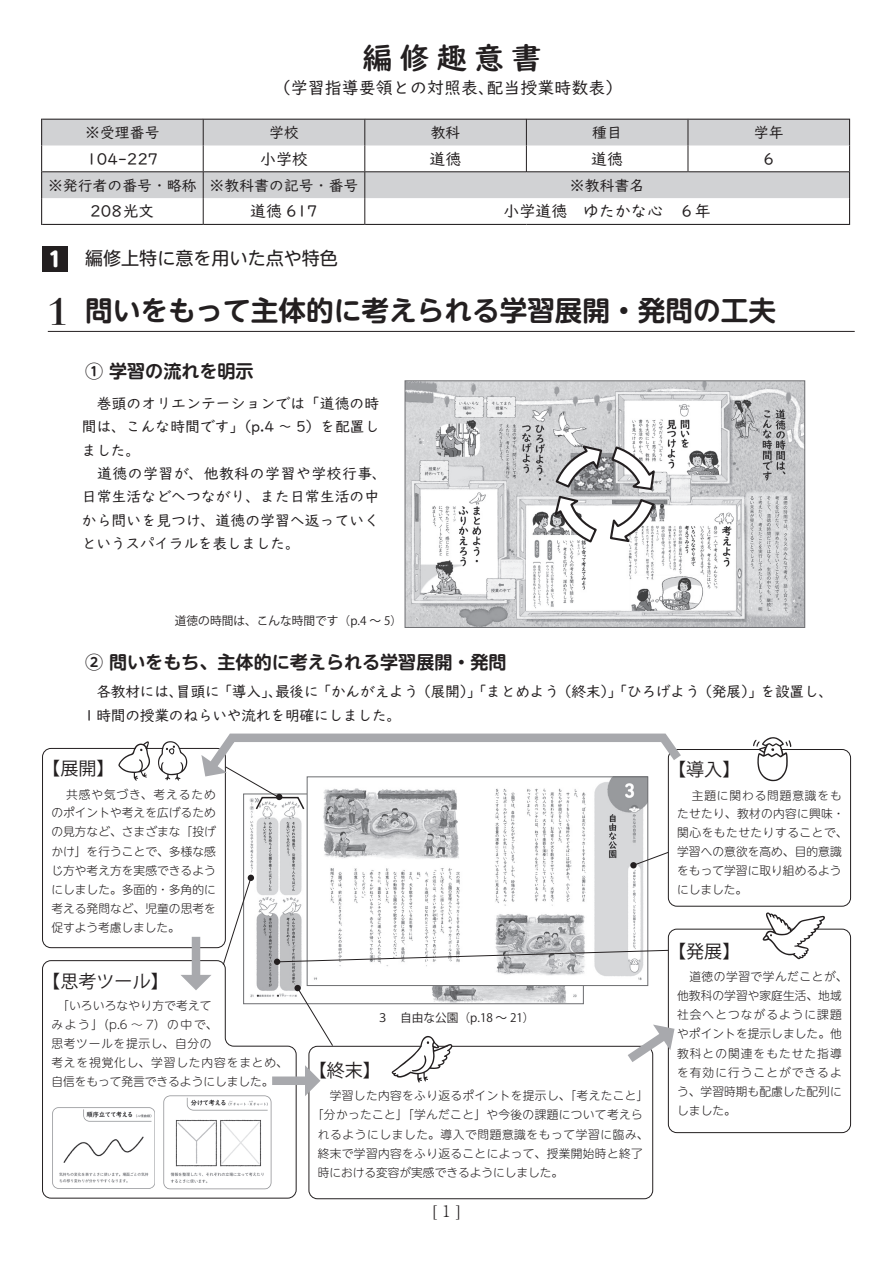
<style>
.page{position:relative;width:893px;height:1263px;background:#fff}
.page>*{position:absolute;margin:0;border:0;box-sizing:border-box;transform-origin:0 0}
.t1{font:36.15px "P Bunkyu Md Min Std EB";color:#231f20}
.t2{font:700 29.7px "UD Digi Kyokasho Pro";letter-spacing:.25em;color:#231f20}
.t3{font:700 27.6px "UD Shin M Go Pr 6 De";color:#231f20}
.t4{font:700 18px "UD Shin M Go Pr 6 De";color:#231f20}
.t5{font:18px "Koz Go Pr 6 N";color:#231f20}
.t6{font:18px "UD Shin M Go Pr 6";color:#231f20}
.t7{font:16.95px "UD Digi Kyokasho Pro";color:#231f20}
.t8{font:15.9px "UD Digi Kyokasho NP R";color:#231f20}
.t9{font:300 15.9px "Ryumin Pr 5";color:#231f20}
.t10{font:14.85px/23.4px "UD Digi Kyokasho NP R";color:#231f20}
.t11{font:14.85px/23.4px "UD Digi Kyokasho NP R";letter-spacing:-.025em;color:#231f20}
.t12{font:300 11.7px/19px "UD Shin M Go Pr 6";letter-spacing:.03em;color:#231f20}
.t13{font:300 11.7px/19.2px "UD Shin M Go Pr 6";letter-spacing:.065em;color:#231f20}
.t14{font:11.7px "Koz Go Pr 6 N";color:#231f20}
.t15{font:300 11.7px "UD Shin M Go Pr 6";letter-spacing:.055em;color:#231f20}
.t16{font:300 11.7px "UD Shin M Go Pr 6";color:#231f20}
.s1{font-weight:800;font-size:20.25px;color:#fff}
</style>
<div class="page">
<svg style="left:42px;top:120px;width:807px;height:78px;fill:#d1d2d4"></svg>
<hr style="left:42px;top:119px;width:161px;height:1px;background:#231f20">
<hr style="left:204px;top:119px;width:160px;height:1px;background:#231f20">
<hr style="left:365px;top:119px;width:161px;height:1px;background:#231f20">
<hr style="left:527px;top:119px;width:161px;height:1px;background:#231f20">
<hr style="left:688px;top:119px;width:161px;height:1px;background:#231f20">
<hr style="left:42px;top:224px;width:161px;height:1px;background:#231f20">
<hr style="left:204px;top:224px;width:160px;height:1px;background:#231f20">
<hr style="left:365px;top:224px;width:161px;height:1px;background:#231f20">
<hr style="left:526px;top:224px;width:162px;height:1px;background:#231f20">
<hr style="left:688px;top:224px;width:161px;height:1px;background:#231f20">
<svg style="left:41px;top:119px;width:1px;height:106px"></svg>
<svg style="left:849px;top:119px;width:1px;height:106px"></svg>
<hr style="left:42px;top:171px;width:161px;height:1px;background:#231f20">
<hr style="left:204px;top:171px;width:160px;height:1px;background:#231f20">
<hr style="left:365px;top:171px;width:161px;height:1px;background:#231f20">
<hr style="left:527px;top:171px;width:161px;height:1px;background:#231f20">
<hr style="left:688px;top:171px;width:161px;height:1px;background:#231f20">
<svg style="left:526px;top:119px;width:1px;height:53px"></svg>
<svg style="left:203px;top:119px;width:1px;height:106px"></svg>
<svg style="left:364px;top:119px;width:1px;height:106px"></svg>
<svg style="left:688px;top:119px;width:1px;height:53px"></svg>
<div style="left:43px;top:246px;width:25px;height:26px;background:#231f20"></div>
<hr style="left:48px;top:331px;width:807px;height:1px;background:#231f20">
<div style="left:42px;top:748px;width:184px;height:200px;border:1px solid #231f20;border-radius:9px"></div>
<div style="left:668px;top:749px;width:183px;height:157px;border:1px solid #231f20;border-radius:9px"></div>
<div style="left:668px;top:929px;width:183px;height:204px;border:1px solid #231f20;border-radius:9px"></div>
<div style="left:309px;top:1046px;width:344px;height:153px;border:1px solid #231f20;border-radius:9px"></div>
<img style="left:407px;top:383px;width:396px;height:243px">
<div style="left:405px;top:381px;width:400px;height:247px;border:1px solid #6c6d70"></div>
<img style="left:249px;top:811px;width:328px;height:191px">
<svg style="left:42px;top:960px;width:255px;height:239px"></svg>
<div style="left:192px;top:937px;width:8px;height:40px;background:#a8a9ad"></div>
<svg style="left:180px;top:975px;width:31px;height:15px"></svg>
<img style="left:53px;top:1104px;width:102px;height:86px">
<img style="left:160px;top:1094px;width:114px;height:96px">
<svg style="left:618px;top:1024px;width:57px;height:46px"></svg>
<svg style="left:118px;top:741px;width:32px;height:40px"></svg>
<svg style="left:158px;top:741px;width:29px;height:39px"></svg>
<svg style="left:753px;top:737px;width:38px;height:44px"></svg>
<svg style="left:763px;top:912px;width:62px;height:47px"></svg>
<svg style="left:392px;top:1036px;width:60px;height:46px"></svg>
<img style="left:309px;top:811px;width:335px;height:173px">
<div style="left:272px;top:1076px;width:35px;height:9px;background:#a8a9ad"></div>
<svg style="left:305px;top:1065px;width:15px;height:31px"></svg>
<svg style="left:552px;top:443px;width:104px;height:101px"></svg>
<div style="left:294px;top:985px;width:7px;height:6px;background:#231f20;border-radius:50%"></div>
<svg style="left:222px;top:875px;width:32px;height:90px"></svg>
<svg style="left:297px;top:987px;width:36px;height:59px"></svg>
<svg style="left:279px;top:950px;width:390px;height:12px"></svg>
<div style="left:274px;top:958px;width:6px;height:7px;background:#231f20;border-radius:50%"></div>
<svg style="left:633px;top:851px;width:36px;height:15px"></svg>
<div style="left:630px;top:862px;width:7px;height:6px;background:#231f20;border-radius:50%"></div>
<svg style="left:201px;top:733px;width:488px;height:78px"></svg>
<h2 class="t2" style="left:363px;top:33px;width:180px">編修趣意書</h2>
<h3 class="t7" style="left:274px;top:73px;width:350px">（学習指導要領との対照表、配当授業時数表）</h3>
<p class="t10" style="left:85px;top:121px;width:76px">※受理番号</p>
<p class="t10" style="left:269px;top:121px;width:31px">学校</p>
<p class="t10" style="left:431px;top:121px;width:31px">教科</p>
<p class="t10" style="left:592px;top:121px;width:31px">種目</p>
<p class="t10" style="left:754px;top:121px;width:31px">学年</p>
<h3 class="t8" style="left:86px;top:150px;width:73px">104-227</h3>
<h3 class="t8" style="left:260px;top:150px;width:49px">小学校</h3>
<h3 class="t8" style="left:430px;top:150px;width:33px">道徳</h3>
<h3 class="t8" style="left:591px;top:150px;width:33px">道徳</h3>
<h3 class="t8" style="left:763px;top:150px;width:12px">6</h3>
<p class="t10" style="left:48px;top:173px;width:312px">※発行者の番号・略称 ※教科書の記号・番号</p>
<p class="t10" style="left:570px;top:173px;width:76px">※教科書名</p>
<h3 class="t8" style="left:90px;top:202px;width:66px">208光文</h3>
<h3 class="t8" style="left:250px;top:202px;width:69px">道徳 617</h3>
<h3 class="t8" style="left:503px;top:202px;width:209px">小学道徳　ゆたかな心　６年</h3>
<h3 class="t6" style="left:49px;top:243px;width:291px"><span class="s1">1</span> 編修上特に意を用いた点や特色</h3>
<h1 class="t1" style="left:50px;top:283px;width:18px">1</h1>
<h3 class="t3" style="left:85px;top:287px;width:692px">問いをもって主体的に考えられる学習展開・発問の工夫</h3>
<h3 class="t4" style="left:85px;top:356px;width:170px">① 学習の流れを明示</h3>
<p class="t10" style="left:82px;top:392px;width:306px">　巻頭のオリエンテーションでは「道徳の時間は、こんな時間です」（p.4 ～ 5）を配置しました。<br>　道徳の学習が、他教科の学習や学校行事、日常生活などへつながり、また日常生活の中から問いを見つけ、道徳の学習へ返っていくというスパイラルを表しました。</p>
<p class="t14" style="left:175px;top:614px;width:229px">道徳の時間は、こんな時間です（p.4 ～ 5）</p>
<h3 class="t4" style="left:85px;top:647px;width:423px">② 問いをもち、主体的に考えられる学習展開・発問</h3>
<p class="t11" style="left:82px;top:680px;width:753px">　各教材には、冒頭に「導入」、最後に「かんがえよう（展開）」「まとめよう（終末）」「ひろげよう（発展）」を設置し、<br>１時間の授業のねらいや流れを明確にしました。</p>
<h3 class="t5" style="left:42px;top:758px;width:74px">【展開】</h3>
<p class="t12" style="left:51px;top:785px;width:166px;text-align:justify;text-indent:15px">共感や気づき、考えるためのポイントや考えを広げるための見方など、さまざまな「投げかけ」を行うことで、多様な感じ方や考え方を実感できるようにしました。多面的・多角的に考える発問など、児童の思考を促すよう考慮しました。</p>
<h3 class="t5" style="left:42px;top:971px;width:128px">【思考ツール】</h3>
<p class="t13" style="left:51px;top:995px;width:238px">　「いろいろなやり方で考えて<br>みよう」（p.6 ～ 7）の中で、<br>思考ツールを提示し、自分の<br>考えを視覚化し、学習した内容をまとめ、自信をもって発言できるようにしました。</p>
<p class="t14" style="left:377px;top:1011px;width:159px">３　自由な公園（p.18 ～ 21）</p>
<h3 class="t5" style="left:309px;top:1061px;width:74px">【終末】</h3>
<p class="t12" style="left:318px;top:1086px;width:332px">　学習した内容をふり返るポイントを提示し、「考えたこと」</p>
<p class="t12" style="left:312px;top:1105px;width:332px">「分かったこと」「学んだこと」や今後の課題について考えら</p>
<p class="t15" style="left:318px;top:1124px;width:332px">れるようにしました。導入で問題意識をもって学習に臨み、</p>
<p class="t12" style="left:318px;top:1143px;width:327px">終末で学習内容をふり返ることによって、授業開始時と終了</p>
<p class="t16" style="left:318px;top:1163px;width:247px">時における変容が実感できるようにしました。</p>
<h3 class="t9" style="left:433px;top:1199px;width:28px">[ 1 ]</h3>
<h3 class="t5" style="left:668px;top:759px;width:74px">【導入】</h3>
<p class="t12" style="left:677px;top:785px;width:172px;text-indent:15px">主題に関わる問題意識をもたせたり、教材の内容に興味・関心をもたせたりすることで、学習への意欲を高め、目的意識をもって学習に取り組めるようにしました。</p>
<h3 class="t5" style="left:668px;top:941px;width:74px">【発展】</h3>
<p class="t12" style="left:677px;top:966px;width:172px">　道徳の学習で学んだことが、他教科の学習や家庭生活、地域社会へとつながるように課題やポイントを提示しました。他教科との関連をもたせた指導を有効に行うことができるよう、学習時期も配慮した配列にしました。</p>
</div>
